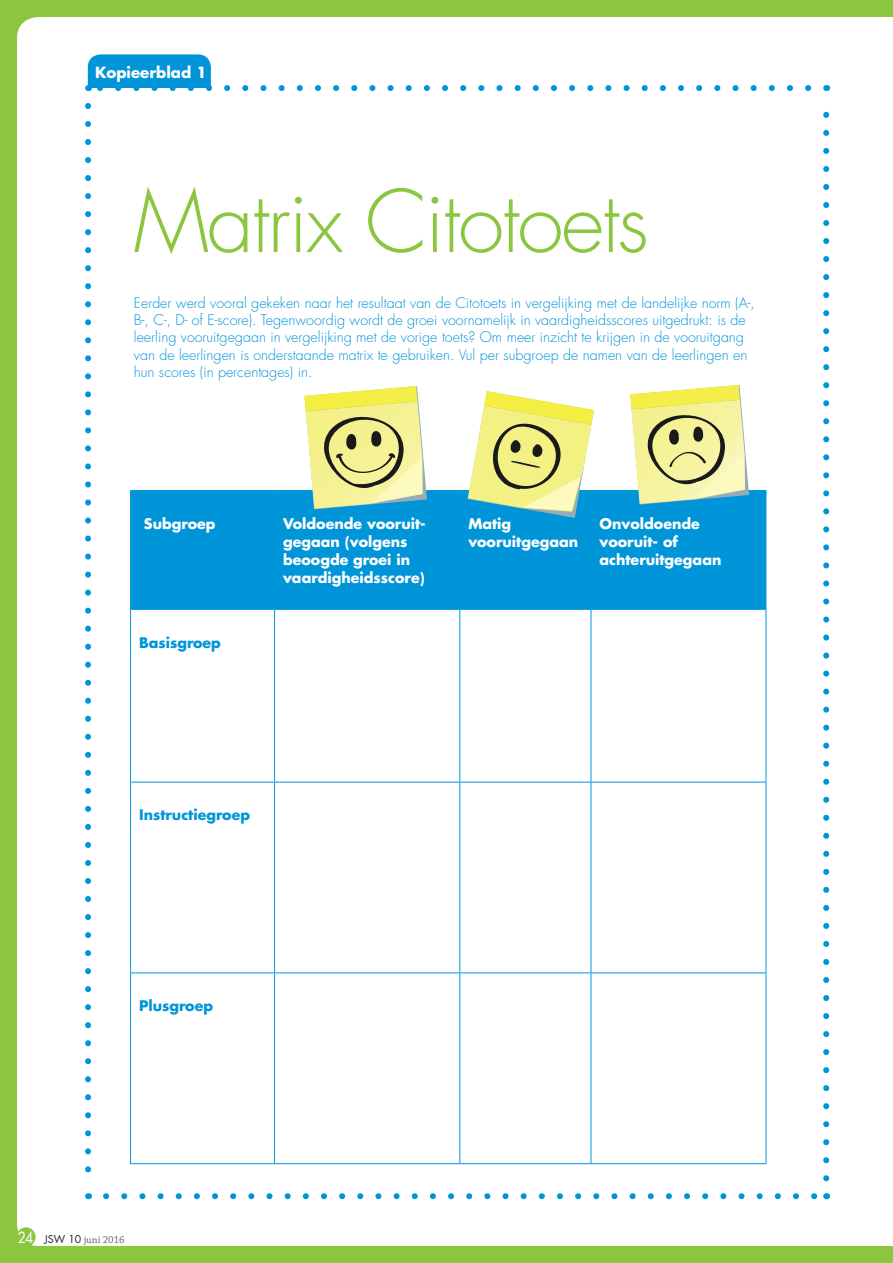
<style>
.page{position:relative;width:893px;height:1263px;background:#8bc63e}
.page>*{position:absolute;margin:0;border:0;box-sizing:border-box;transform-origin:0 0}
.t1{font:300 84px "Futura Std";letter-spacing:-.025em;color:#8bc63e}
.t2{font:700 15px "Futura Std";color:#fff}
.t3{font:300 14.25px/17.2px "Futura Std";color:#0095d9}
.t4{font:700 14.25px/18px "Futura Std";color:#fff}
.t5{font:700 14.25px "Futura Std";color:#0095d9}
.t6{font:10.5px "Chaparral Pro";color:#636366}
.s1{font-family:"Futura Std";font-size:15px;color:#fff}
.s2{font-family:"Futura Std";color:#231f20}
</style>
<div class="page">
<div style="left:17px;top:17px;width:876px;height:1229px;background:#fff"></div>
<div style="left:88px;top:54px;width:123px;height:48px;background:#0095d9;border-radius:13px"></div>
<div style="left:88px;top:88px;width:738px;height:1108px;background:#fff"></div>
<svg style="left:85px;top:106px;width:6px;height:1081px"></svg>
<svg style="left:106px;top:1193px;width:711px;height:6px"></svg>
<svg style="left:823px;top:97px;width:6px;height:1081px"></svg>
<svg style="left:97px;top:85px;width:711px;height:6px"></svg>
<div style="left:131px;top:491px;width:635px;height:118px;background:#0095d9"></div>
<hr style="left:130px;top:490px;width:145px;height:1px;background:#0095d9">
<hr style="left:130px;top:491px;width:1px;height:118px;background:#0095d9">
<hr style="left:275px;top:490px;width:185px;height:1px;background:#0095d9">
<hr style="left:274px;top:491px;width:1px;height:118px;background:#0095d9">
<hr style="left:460px;top:490px;width:131px;height:1px;background:#0095d9">
<hr style="left:459px;top:491px;width:1px;height:118px;background:#0095d9">
<hr style="left:591px;top:490px;width:175px;height:1px;background:#0095d9">
<hr style="left:591px;top:491px;width:1px;height:118px;background:#0095d9">
<hr style="left:766px;top:491px;width:1px;height:118px;background:#0095d9">
<hr style="left:130px;top:609px;width:145px;height:1px;background:#0095d9">
<hr style="left:130px;top:610px;width:1px;height:172px;background:#0095d9">
<hr style="left:275px;top:609px;width:185px;height:1px;background:#0095d9">
<hr style="left:274px;top:610px;width:1px;height:172px;background:#0095d9">
<hr style="left:460px;top:609px;width:131px;height:1px;background:#0095d9">
<hr style="left:459px;top:610px;width:1px;height:172px;background:#0095d9">
<hr style="left:591px;top:609px;width:175px;height:1px;background:#0095d9">
<hr style="left:591px;top:610px;width:1px;height:172px;background:#0095d9">
<hr style="left:766px;top:610px;width:1px;height:172px;background:#0095d9">
<hr style="left:130px;top:782px;width:145px;height:1px;background:#0095d9">
<hr style="left:130px;top:782px;width:1px;height:190px;background:#0095d9">
<hr style="left:275px;top:782px;width:185px;height:1px;background:#0095d9">
<hr style="left:274px;top:782px;width:1px;height:190px;background:#0095d9">
<hr style="left:460px;top:782px;width:131px;height:1px;background:#0095d9">
<hr style="left:459px;top:782px;width:1px;height:190px;background:#0095d9">
<hr style="left:591px;top:782px;width:175px;height:1px;background:#0095d9">
<hr style="left:591px;top:782px;width:1px;height:190px;background:#0095d9">
<hr style="left:766px;top:782px;width:1px;height:190px;background:#0095d9">
<hr style="left:130px;top:972px;width:145px;height:1px;background:#0095d9">
<hr style="left:130px;top:973px;width:1px;height:190px;background:#0095d9">
<hr style="left:275px;top:972px;width:185px;height:1px;background:#0095d9">
<hr style="left:274px;top:973px;width:1px;height:190px;background:#0095d9">
<hr style="left:460px;top:972px;width:131px;height:1px;background:#0095d9">
<hr style="left:459px;top:973px;width:1px;height:190px;background:#0095d9">
<hr style="left:591px;top:972px;width:175px;height:1px;background:#0095d9">
<hr style="left:591px;top:973px;width:1px;height:190px;background:#0095d9">
<hr style="left:766px;top:973px;width:1px;height:190px;background:#0095d9">
<hr style="left:130px;top:1163px;width:145px;height:1px;background:#0095d9">
<hr style="left:275px;top:1163px;width:185px;height:1px;background:#0095d9">
<hr style="left:460px;top:1163px;width:131px;height:1px;background:#0095d9">
<hr style="left:591px;top:1163px;width:175px;height:1px;background:#0095d9">
<svg style="left:304px;top:386px;width:123px;height:123px;background:#d6da91"></svg>
<svg style="left:630px;top:385px;width:119px;height:119px;background:#d8dd98"></svg>
<svg style="left:468px;top:391px;width:126px;height:127px"></svg>
<div style="left:16px;top:1227px;width:20px;height:20px;background:#8bc63e;border-radius:50%"></div>
<p class="t2" style="left:95px;top:62px;width:113px">Kopieerblad 1</p>
<h1 class="t1" style="left:134px;top:170px;width:517px">Matrix Citotoets</h1>
<p class="t3" style="left:134px;top:294px;width:623px">Eerder werd vooral gekeken naar het resultaat van de Citotoets in vergelijking met de landelijke norm (A-, B-, C-, D- of E-score). Tegenwoordig wordt de groei voornamelijk in vaardigheidsscores uitgedrukt: is de leerling vooruitgegaan in vergelijking met de vorige toets? Om meer inzicht te krijgen in de vooruitgang van de leerlingen is onderstaande matrix te gebruiken. Vul per subgroep de namen van de leerlingen en hun scores (in percentages) in.</p>
<p class="t4" style="left:144px;top:514px;width:73px">Subgroep</p>
<p class="t4" style="left:283px;top:514px;width:143px">Voldoende vooruit&shy;gegaan (volgens beoogde groei in vaardigheidsscore)</p>
<p class="t4" style="left:468px;top:514px;width:111px">Matig vooruitgegaan</p>
<p class="t4" style="left:599px;top:514px;width:123px">Onvoldoende vooruit- of achteruitgegaan</p>
<p class="t5" style="left:139px;top:633px;width:83px">Basisgroep</p>
<p class="t5" style="left:139px;top:805px;width:113px">Instructiegroep</p>
<p class="t5" style="left:139px;top:996px;width:76px">Plusgroep</p>
<p class="t6" style="left:18px;top:1234px;width:109px"><span class="s1">24</span> <span class="s2">JSW 10</span> juni 2016</p>
</div>
